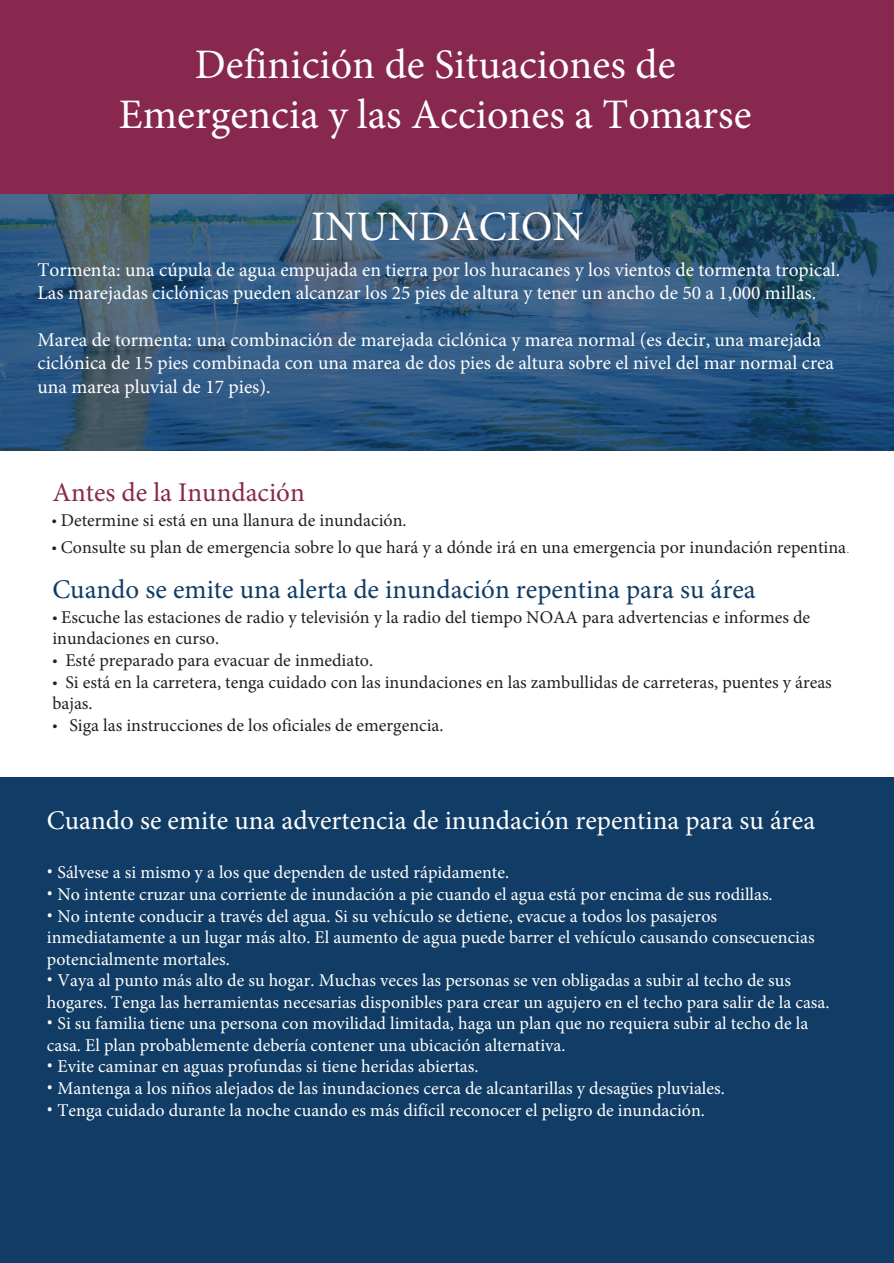
<style>
.page{position:relative;width:894px;height:1263px;background:#fff}
.page>*{position:absolute;margin:0;border:0;box-sizing:border-box;transform-origin:0 0}
.t1{font:42px/50.4px "Minion Pro";color:#fff;text-align:center}
.t2{font:27px "Minion Pro";color:#fff}
.t3{font:27px "Minion Pro";color:#103c65}
.t4{font:27px "Minion Pro";color:#88284e}
.t5{font:19.5px/23.4px "Minion Pro";color:#fff}
.t6{font:18px/21.6px "Minion Pro";color:#fff}
.t7{font:18px/21.6px "Minion Pro";color:#231f20}
.s1{font-family:"Myriad Pro"}
.s2{font-family:"Roboto";font-weight:100}
.s3{font-family:"Roboto"}
</style>
<div class="page">
<div style="left:0;top:0;width:893px;height:194px;background:#88284e"></div>
<svg style="left:0;top:194px;width:893px;height:256px;background:#30577b"></svg>
<div style="left:0;top:777px;width:893px;height:486px;background:#103c65"></div>
<h1 class="t1" style="left:119px;top:40px;width:633px">Definición de Situaciones de<br>Emergencia y las Acciones a Tomarse</h1>
<h1 class="t1" style="left:311px;top:202px;width:274px">INUNDACION</h1>
<p class="t5" style="left:37px;top:258px;width:804px">Tormenta: una cúpula de agua empujada en tierra por los huracanes y los vientos de tormenta tropical.<br>Las marejadas ciclónicas pueden alcanzar los 25 pies de altura y tener un ancho de 50 a 1,000 millas.</p>
<p class="t5" style="left:37px;top:328px;width:797px">Marea de tormenta: una combinación de marejada ciclónica y marea normal (es decir, una marejada ciclónica de 15 pies combinada con una marea de dos pies de altura sobre el nivel del mar normal crea una marea pluvial de 17 pies).</p>
<h2 class="t4" style="left:52px;top:474px;width:254px">Antes de la Inundación</h2>
<p class="t7" style="left:52px;top:509px;width:356px"><span class="s1">•</span> Determine si está en una llanura de inundación.</p>
<p class="t7" style="left:52px;top:536px;width:799px"><span class="s1">•</span> Consulte su plan de emergencia sobre lo que hará y a dónde irá en una emergencia por inundación repentina<span class="s2">.</span></p>
<h2 class="t3" style="left:52px;top:571px;width:704px">Cuando se emite una alerta de inundación repentina para su área</h2>
<p class="t7" style="left:52px;top:606px;width:759px"><span class="s1">•</span> Escuche las estaciones de radio y televisión y la radio del tiempo NOAA para advertencias e informes de inundaciones en curso.</p>
<p class="t7" style="left:52px;top:649px;width:322px"><span class="s1">•</span> Esté preparado para evacuar de inmediato.</p>
<p class="t7" style="left:52px;top:671px;width:780px"><span class="s1">•</span> Si está en la carretera, tenga cuidado con las inundaciones en las zambullidas de carreteras, puentes y áreas bajas.</p>
<p class="t7" style="left:52px;top:714px;width:392px"><span class="s1">•</span> Siga las instrucciones de los oficiales de emergencia.</p>
<h2 class="t2" style="left:47px;top:802px;width:769px">Cuando se emite una advertencia de inundación repentina para su área</h2>
<p class="t6" style="left:47px;top:862px;width:463px"><span class="s3">•</span> Sálvese a si mismo y a los que dependen de usted rápidamente.</p>
<p class="t6" style="left:47px;top:883px;width:727px"><span class="s3">•</span> No intente cruzar una corriente de inundación a pie cuando el agua está por encima de sus rodillas.</p>
<p class="t6" style="left:47px;top:905px;width:769px"><span class="s3">•</span> No intente conducir a través del agua. Si su vehículo se detiene, evacue a todos los pasajeros inmediatamente a un lugar más alto. El aumento de agua puede barrer el vehículo causando consecuencias potencialmente mortales.</p>
<p class="t6" style="left:47px;top:969px;width:783px"><span class="s3">•</span> Vaya al punto más alto de su hogar. Muchas veces las personas se ven obligadas a subir al techo de sus hogares. Tenga las herramientas necesarias disponibles para crear un agujero en el techo para salir de la casa.</p>
<p class="t6" style="left:47px;top:1013px;width:762px"><span class="s3">•</span> Si su familia tiene una persona con movilidad limitada, haga un plan que no requiera subir al techo de la casa. El plan probablemente debería contener una ubicación alternativa.</p>
<p class="t6" style="left:47px;top:1056px;width:433px"><span class="s3">•</span> Evite caminar en aguas profundas si tiene heridas abiertas.</p>
<p class="t6" style="left:47px;top:1077px;width:679px"><span class="s3">•</span> Mantenga a los niños alejados de las inundaciones cerca de alcantarillas y desagües pluviales.</p>
<p class="t6" style="left:47px;top:1099px;width:659px"><span class="s3">•</span> Tenga cuidado durante la noche cuando es más difícil reconocer el peligro de inundación.</p>
</div>
